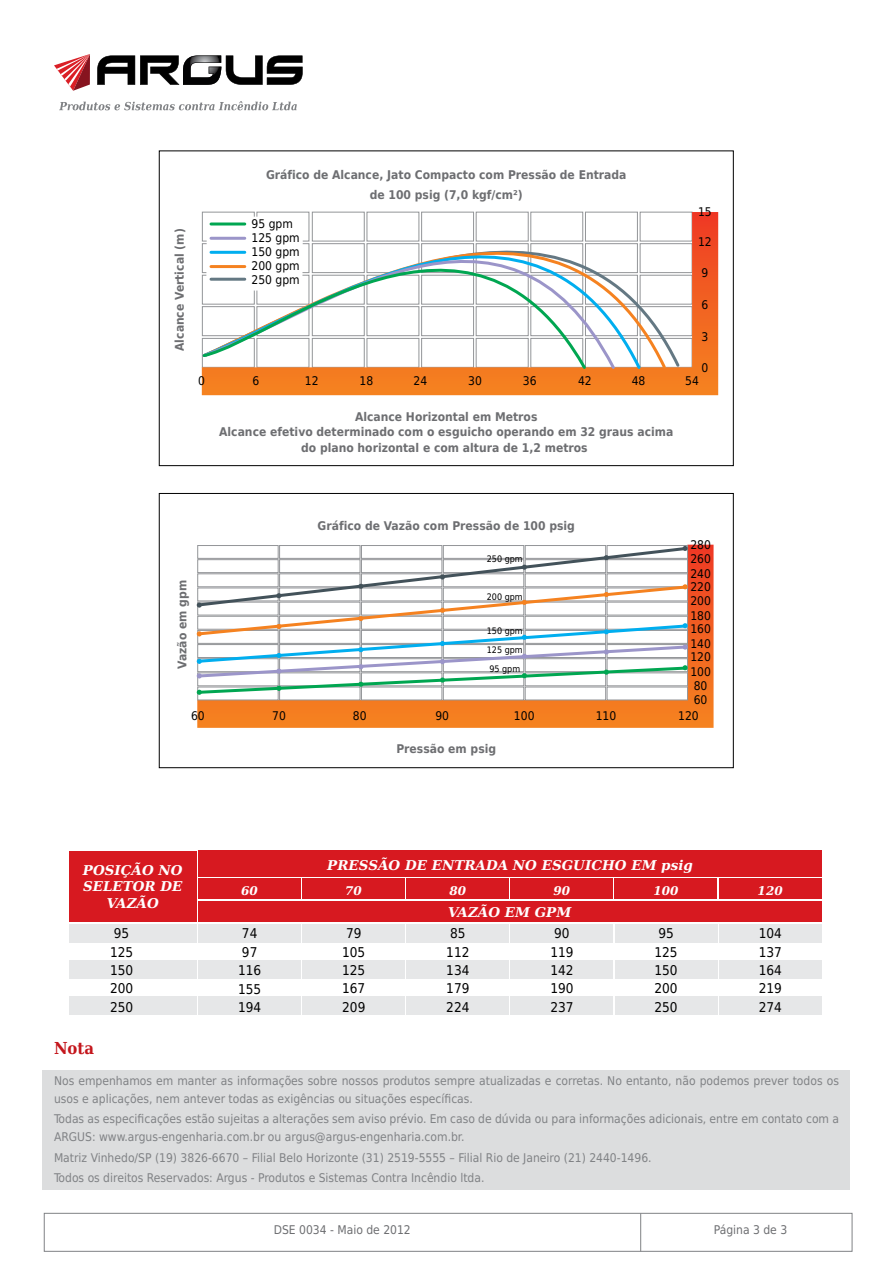
<style>
.page{position:relative;width:893px;height:1263px;background:#fff}
.page>*{position:absolute;margin:0;border:0;box-sizing:border-box;transform-origin:0 0}
.t1{font:700 16.5px "DejaVu Serif Condensed";color:#c4161c}
.t2{font:13.5px/18.5px "DejaVu Sans Condensed";color:#000}
.t3{font:italic 700 13.5px/16.2px "DejaVu Serif";color:#fff;text-align:center}
.t4{font:12px/18px "DejaVu Sans Condensed";color:#808285}
.t5{font:700 12px/15.8px "DejaVu Sans Condensed";color:#6d6e71;text-align:center}
.t6{font:12px/14px "DejaVu Sans Condensed";color:#000}
.t7{font:12px "DejaVu Sans Condensed";color:#6d6e71}
.t8{font:italic 700 12px "DejaVu Serif";color:#fff}
.t9{font:9px "DejaVu Sans Condensed";color:#000}
</style>
<div class="page">
<div style="left:44px;top:1213px;width:808px;height:39px;border:1px solid #808285"></div>
<hr style="left:640px;top:1213px;width:1px;height:38px;background:#808285">
<svg style="left:54px;top:54px;width:36px;height:37px"></svg>
<svg style="left:97px;top:55px;width:206px;height:30px"></svg>
<svg style="left:59px;top:101px;width:238px;height:9px"></svg>
<div style="left:69px;top:924px;width:128px;height:18px;background:#e6e7e8"></div>
<div style="left:198px;top:924px;width:103px;height:18px;background:#e6e7e8"></div>
<div style="left:302px;top:924px;width:103px;height:18px;background:#e6e7e8"></div>
<div style="left:406px;top:924px;width:103px;height:18px;background:#e6e7e8"></div>
<div style="left:511px;top:924px;width:102px;height:18px;background:#e6e7e8"></div>
<div style="left:615px;top:924px;width:102px;height:18px;background:#e6e7e8"></div>
<div style="left:719px;top:924px;width:103px;height:18px;background:#e6e7e8"></div>
<div style="left:69px;top:960px;width:128px;height:19px;background:#e6e7e8"></div>
<div style="left:198px;top:960px;width:103px;height:19px;background:#e6e7e8"></div>
<div style="left:302px;top:960px;width:103px;height:19px;background:#e6e7e8"></div>
<div style="left:406px;top:960px;width:103px;height:19px;background:#e6e7e8"></div>
<div style="left:511px;top:960px;width:102px;height:19px;background:#e6e7e8"></div>
<div style="left:615px;top:960px;width:102px;height:19px;background:#e6e7e8"></div>
<div style="left:719px;top:960px;width:103px;height:19px;background:#e6e7e8"></div>
<div style="left:69px;top:996px;width:128px;height:19px;background:#e6e7e8"></div>
<div style="left:198px;top:996px;width:103px;height:19px;background:#e6e7e8"></div>
<div style="left:302px;top:996px;width:103px;height:19px;background:#e6e7e8"></div>
<div style="left:406px;top:996px;width:103px;height:19px;background:#e6e7e8"></div>
<div style="left:511px;top:996px;width:102px;height:19px;background:#e6e7e8"></div>
<div style="left:615px;top:996px;width:102px;height:19px;background:#e6e7e8"></div>
<div style="left:719px;top:996px;width:103px;height:19px;background:#e6e7e8"></div>
<div style="left:198px;top:878px;width:103px;height:21px;background:#d71920"></div>
<div style="left:198px;top:901px;width:623px;height:21px;background:#d71920"></div>
<div style="left:302px;top:878px;width:103px;height:21px;background:#d71920"></div>
<div style="left:406px;top:878px;width:103px;height:21px;background:#d71920"></div>
<div style="left:510px;top:878px;width:103px;height:21px;background:#d71920"></div>
<div style="left:614px;top:878px;width:103px;height:21px;background:#d71920"></div>
<div style="left:719px;top:878px;width:103px;height:21px;background:#d71920"></div>
<div style="left:69px;top:851px;width:128px;height:71px;background:#d71920"></div>
<div style="left:198px;top:850px;width:624px;height:27px;background:#d71920"></div>
<div style="left:43px;top:1070px;width:807px;height:119px;background:#dcddde"></div>
<svg style="left:202px;top:212px;width:516px;height:183px"></svg>
<div style="left:159px;top:493px;width:574px;height:275px;border:1px solid #000"></div>
<svg style="left:200px;top:150px;width:468px;height:221px"></svg>
<svg style="left:200px;top:154px;width:443px;height:217px"></svg>
<svg style="left:200px;top:160px;width:417px;height:211px"></svg>
<svg style="left:201px;top:166px;width:387px;height:205px"></svg>
<hr style="left:211px;top:278px;width:34px;height:3px;background:#647883">
<svg style="left:197px;top:545px;width:517px;height:183px"></svg>
<div style="left:361px;top:687px;width:81px;height:13px;background:#fff"></div>
<div style="left:361px;top:687px;width:81px;height:13px;border:1px solid #939598"></div>
<div style="left:443px;top:687px;width:81px;height:13px;background:#fff"></div>
<div style="left:443px;top:687px;width:81px;height:13px;border:1px solid #939598"></div>
<div style="left:525px;top:687px;width:81px;height:13px;background:#fff"></div>
<div style="left:525px;top:687px;width:81px;height:13px;border:1px solid #939598"></div>
<div style="left:607px;top:687px;width:80px;height:13px;background:#fff"></div>
<div style="left:607px;top:687px;width:81px;height:13px;border:1px solid #939598"></div>
<div style="left:198px;top:687px;width:80px;height:13px;background:#fff"></div>
<div style="left:198px;top:687px;width:80px;height:13px;border:1px solid #939598"></div>
<div style="left:280px;top:687px;width:80px;height:13px;background:#fff"></div>
<div style="left:279px;top:687px;width:81px;height:13px;border:1px solid #939598"></div>
<svg style="left:196px;top:545px;width:493px;height:150px"></svg>
<p class="t5" style="left:171px;top:351px;width:124px;rotate:-90deg">Alcance Vertical (m)</p>
<p class="t5" style="left:266px;top:165px;width:362px;line-height:19.8px">Gráfico de Alcance, Jato Compacto com Pressão de Entrada de 100 psig (7,0 kgf/cm²)</p>
<p class="t6" style="left:252px;top:216px;width:50px">95 gpm<br>125 gpm</p>
<p class="t6" style="left:252px;top:244px;width:50px;text-align:justify">150 gpm 200 gpm 250 gpm</p>
<p class="t6" style="left:698px;top:205px;width:15px">15</p>
<p class="t6" style="left:698px;top:234px;width:15px">12</p>
<p class="t6" style="left:701px;top:266px;width:8px">9</p>
<p class="t6" style="left:701px;top:297px;width:8px">6</p>
<p class="t6" style="left:701px;top:330px;width:8px">3</p>
<p class="t6" style="left:701px;top:360px;width:8px">0</p>
<p class="t6" style="left:198px;top:373px;width:8px">0</p>
<p class="t6" style="left:252px;top:373px;width:8px">6</p>
<p class="t6" style="left:305px;top:373px;width:15px">12</p>
<p class="t6" style="left:414px;top:373px;width:15px">24</p>
<p class="t6" style="left:468px;top:373px;width:15px">30</p>
<p class="t6" style="left:523px;top:373px;width:15px">36</p>
<p class="t6" style="left:578px;top:373px;width:15px">42</p>
<p class="t6" style="left:359px;top:373px;width:15px">18</p>
<p class="t6" style="left:632px;top:373px;width:15px">48</p>
<p class="t6" style="left:685px;top:373px;width:15px">54</p>
<p class="t5" style="left:219px;top:408px;width:456px">Alcance Horizontal em Metros<br>Alcance efetivo determinado com o esguicho operando em 32 graus acima do plano horizontal e com altura de 1,2 metros</p>
<p class="t5" style="left:174px;top:669px;width:90px;rotate:-90deg">Vazão em gpm</p>
<p class="t5" style="left:318px;top:517px;width:259px">Gráfico de Vazão com Pressão de 100 psig</p>
<p class="t6" style="left:690px;top:538px;width:22px">280</p>
<p class="t9" style="left:487px;top:552px;width:38px">250 gpm</p>
<p class="t6" style="left:690px;top:552px;width:22px">260</p>
<p class="t6" style="left:690px;top:566px;width:22px">240</p>
<p class="t9" style="left:487px;top:589px;width:38px">200 gpm</p>
<p class="t6" style="left:690px;top:579px;width:22px">220</p>
<p class="t6" style="left:690px;top:594px;width:22px">200</p>
<p class="t6" style="left:690px;top:608px;width:22px">180</p>
<p class="t9" style="left:487px;top:624px;width:38px">150 gpm</p>
<p class="t6" style="left:690px;top:622px;width:22px">160</p>
<p class="t9" style="left:487px;top:643px;width:38px">125 gpm</p>
<p class="t9" style="left:489px;top:662px;width:32px">95 gpm</p>
<p class="t6" style="left:690px;top:636px;width:22px">140</p>
<p class="t6" style="left:690px;top:650px;width:22px">120</p>
<p class="t6" style="left:694px;top:678px;width:15px">80</p>
<p class="t6" style="left:690px;top:664px;width:22px">100</p>
<p class="t6" style="left:694px;top:693px;width:15px">60</p>
<p class="t6" style="left:191px;top:708px;width:15px">60</p>
<p class="t6" style="left:272px;top:708px;width:15px">70</p>
<p class="t6" style="left:353px;top:708px;width:15px">80</p>
<p class="t6" style="left:435px;top:708px;width:15px">90</p>
<p class="t6" style="left:514px;top:708px;width:22px">100</p>
<p class="t6" style="left:596px;top:708px;width:22px">110</p>
<p class="t6" style="left:678px;top:708px;width:22px">120</p>
<p class="t5" style="left:396px;top:741px;width:101px">Pressão em psig</p>
<p class="t3" style="left:83px;top:861px;width:101px">POSIÇÃO NO<br>SELETOR DE<br>VAZÃO</p>
<p class="t3" style="left:327px;top:857px;width:367px">PRESSÃO DE ENTRADA NO ESGUICHO EM psig</p>
<p class="t3" style="left:448px;top:904px;width:125px">VAZÃO EM GPM</p>
<p class="t8" style="left:241px;top:880px;width:18px">60</p>
<p class="t8" style="left:345px;top:880px;width:18px">70</p>
<p class="t8" style="left:449px;top:880px;width:18px">80</p>
<p class="t8" style="left:553px;top:880px;width:18px">90</p>
<p class="t8" style="left:653px;top:880px;width:27px">100</p>
<p class="t8" style="left:758px;top:880px;width:27px">120</p>
<p class="t2" style="left:114px;top:924px;width:17px">95</p>
<p class="t2" style="left:238px;top:924px;width:25px">74<br>97<br>116<br>155</p>
<p class="t2" style="left:342px;top:924px;width:25px">79<br>105<br>125<br>167</p>
<p class="t2" style="left:446px;top:924px;width:25px">85<br>112<br>134<br>179</p>
<p class="t2" style="left:550px;top:924px;width:25px">90<br>119<br>142<br>190</p>
<p class="t2" style="left:654px;top:924px;width:25px">95<br>125<br>150<br>200</p>
<p class="t2" style="left:759px;top:924px;width:25px;text-align:justify">104<br>137<br>164<br>219</p>
<p class="t2" style="left:110px;top:942px;width:25px;text-align:justify">125<br>150<br>200<br>250</p>
<p class="t2" style="left:238px;top:997px;width:25px">194</p>
<p class="t2" style="left:342px;top:997px;width:25px">209</p>
<p class="t2" style="left:446px;top:997px;width:25px">224</p>
<p class="t2" style="left:550px;top:997px;width:25px">237</p>
<p class="t2" style="left:654px;top:997px;width:25px">250</p>
<p class="t2" style="left:759px;top:997px;width:25px">274</p>
<h1 class="t1" style="left:54px;top:1034px;width:41px">Nota</h1>
<p class="t4" style="left:54px;top:1072px;width:786px">Nos empenhamos em manter as informações sobre nossos produtos sempre atualizadas e corretas. No entanto, não podemos prever todos os usos e aplicações, nem antever todas as exigências ou situações específicas.</p>
<p class="t4" style="left:54px;top:1110px;width:786px">Todas as especificações estão sujeitas a alterações sem aviso prévio. Em caso de dúvida ou para informações adicionais, entre em contato com a<br>ARGUS: www.argus-engenharia.com.br ou argus@argus-engenharia.com.br.</p>
<p class="t4" style="left:54px;top:1147px;width:599px;line-height:20.1px">Matriz Vinhedo/SP (19) 3826-6670 – Filial Belo Horizonte (31) 2519-5555 – Filial Rio de Janeiro (21) 2440-1496.<br>Todos os direitos Reservados: Argus - Produtos e Sistemas Contra Incêndio ltda.</p>
<p class="t7" style="left:274px;top:1220px;width:138px">DSE 0034 - Maio de 2012</p>
<p class="t7" style="left:714px;top:1220px;width:75px">Página 3 de 3</p>
</div>
